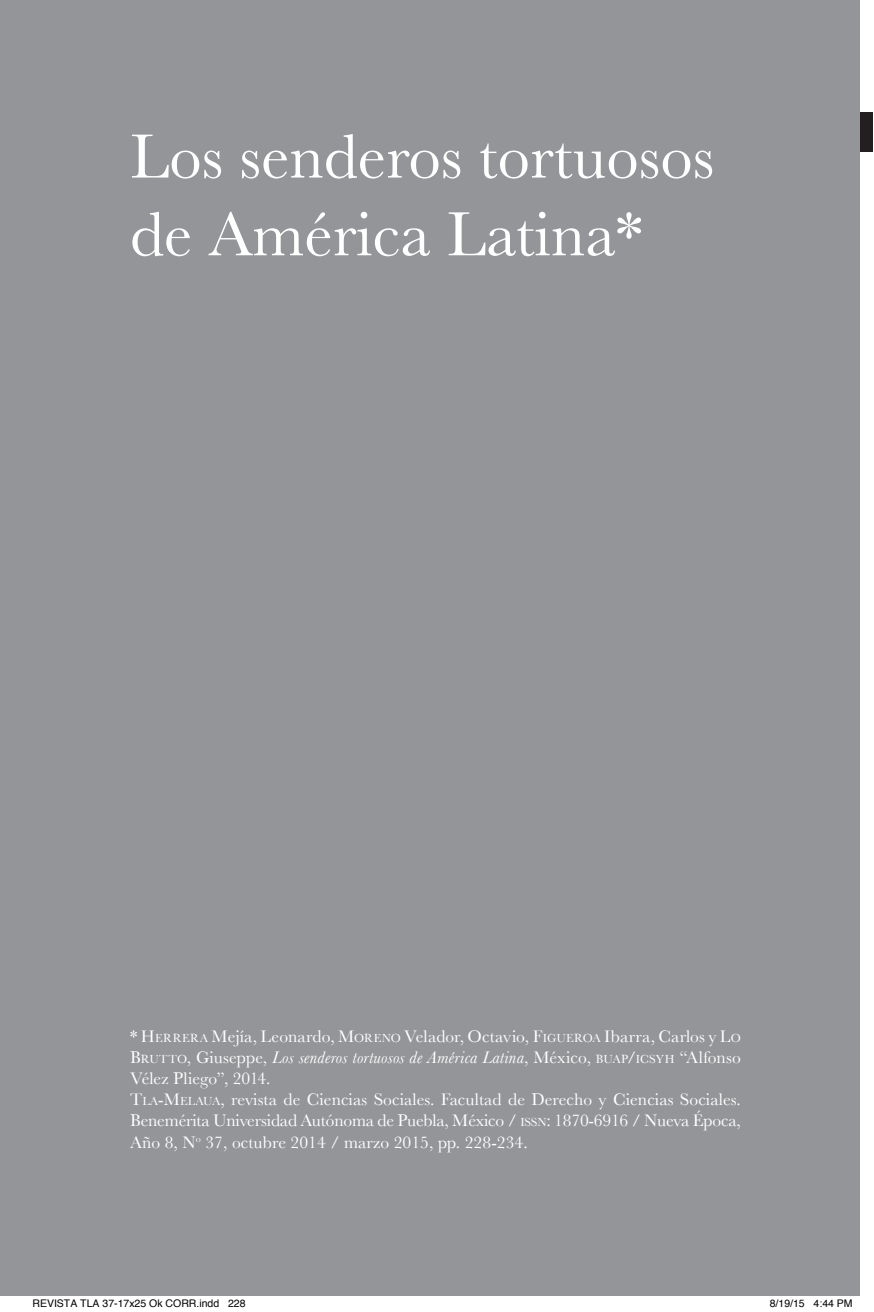
<style>
.page{position:relative;width:874px;height:1312px;background:#fff}
.page>*{position:absolute;margin:0;border:0;box-sizing:border-box;transform-origin:0 0}
.t1{font:64.75px/77.7px "Baskerville";color:#fff}
.t2{font:17.5px/21.2px "Baskerville";letter-spacing:.005em;color:#fff}
.t3{font:10.5px "Helvetica";color:#000}
.s1{font-size:12.25px}
.s2{font-style:italic}
</style>
<div class="page">
<svg style="left:858px;top:112px;width:14px;height:39px"></svg>
<div style="left:0;top:1px;width:858px;height:1294px;background:#939598"></div>
<svg style="left:812px;top:1295px;width:40px;height:1px"></svg>
<h1 class="t1" style="left:130px;top:117px;width:585px">Los senderos tortuosos de América Latina*</h1>
<p class="t2" style="left:130px;top:1025px;width:612px">* H<span class="s1">ERRERA</span> Mejía, Leonardo, M<span class="s1">ORENO</span> Velador, Octavio, F<span class="s1">IGUEROA</span> Ibarra, Carlos y L<span class="s1">O </span>B<span class="s1">RUTTO</span>, Giuseppe, <span class="s2">Los senderos tortuosos de América Latina</span>, México, <span class="s1">BUAP</span>/<span class="s1">ICSYH</span> “Alfonso Vélez Pliego”, 2014.<br>T<span class="s1">LA</span>-M<span class="s1">ELAUA</span>, revista de Ciencias Sociales. Facultad de Derecho y Ciencias Sociales.<br>Benemérita Universidad Autónoma de Puebla, México / <span class="s1">ISSN</span>: 1870-6916 / Nueva Época, Año 8, N<sup>o</sup> 37, octubre 2014 / marzo 2015, pp. 228-234.</p>
<p class="t3" style="left:32px;top:1298px;width:215px">REVISTA TLA 37-17x25 Ok CORR.indd 228</p>
<p class="t3" style="left:769px;top:1298px;width:84px">8/19/15 4:44 PM</p>
</div>
